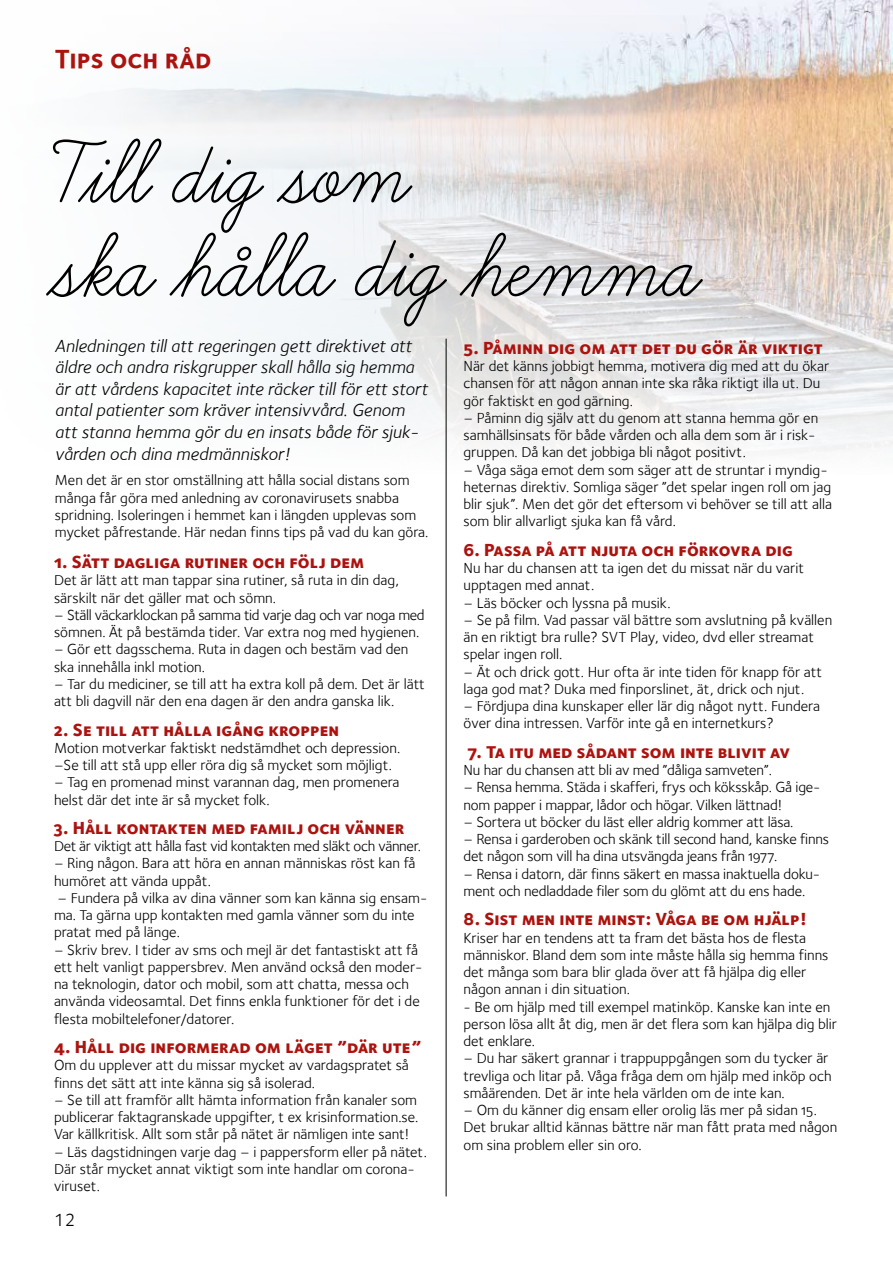
<style>
.page{position:relative;width:893px;height:1263px;background:#fff}
.page>*{position:absolute;margin:0;border:0;box-sizing:border-box;transform-origin:0 0}
.t1{font:99px/93.6px "Learning Curve";color:#000}
.t2{font:27px "Foundry Sterling Bold Expert";color:#ac120e}
.t3{font:18px "Foundry Sterling Extra Bld Expert";color:#ac120e}
.t4{font:italic 18px/21.6px "Foundry Sterling";color:#000}
.t5{font:18px "Foundry Sterling";color:#000}
.t6{font:15px/17.2px "Foundry Sterling Book OSF";color:#000}
.t7{font:15px/17.2px "Foundry Sterling Book OSF";letter-spacing:-.02em;color:#000}
</style>
<div class="page">
<img style="left:116px;top:0;width:777px;height:474px">
<hr style="left:446px;top:339px;width:1px;height:857px;background:#000">
<h2 class="t2" style="left:55px;top:43px;width:158px">Tips och råd</h2>
<h1 class="t1" style="left:56px;top:130px;width:647px">Till dig som<br>ska hålla dig hemma</h1>
<p class="t4" style="left:55px;top:335px;width:374px">Anledningen till att regeringen gett direktivet att äldre och andra riskgrupper skall hålla sig hemma är att vårdens kapacitet inte räcker till för ett stort antal patienter som kräver intensivvård. Genom att stanna hemma gör du en insats både för sjuk&shy;vården och dina medmänniskor!</p>
<p class="t6" style="left:55px;top:472px;width:375px">Men det är en stor omställning att hålla social distans som många får göra med anledning av coronavirusets snabba spridning. Isoleringen i hemmet kan i längden upplevas som mycket påfrestande. Här nedan finns tips på vad du kan göra.</p>
<p class="t3" style="left:463px;top:337px;width:361px">5. Påminn dig om att det du gör är viktigt</p>
<p class="t6" style="left:463px;top:357px;width:367px">När det känns jobbigt hemma, motivera dig med att du ökar chansen för att någon annan inte ska råka riktigt illa ut. Du gör faktiskt en god gärning.</p>
<p class="t6" style="left:463px;top:409px;width:356px">– Påminn dig själv att du genom att stanna hemma gör en samhällsinsats för både vården och alla dem som är i risk&shy;gruppen. Då kan det jobbiga bli något positivt.</p>
<p class="t6" style="left:463px;top:461px;width:370px">– Våga säga emot dem som säger att de struntar i myndig&shy;heternas direktiv. Somliga säger ”det spelar ingen roll om jag blir sjuk”. Men det gör det eftersom vi behöver se till att alla som blir allvarligt sjuka kan få vård.</p>
<p class="t3" style="left:463px;top:539px;width:331px">6. Passa på att njuta och förkovra dig</p>
<p class="t6" style="left:463px;top:559px;width:342px">Nu har du chansen att ta igen det du missat när du varit upptagen med annat.</p>
<p class="t6" style="left:463px;top:594px;width:209px">– Läs böcker och lyssna på musik.</p>
<p class="t6" style="left:463px;top:611px;width:370px">– Se på film. Vad passar väl bättre som avslutning på kvällen än en riktigt bra rulle? SVT Play, video, dvd eller streamat spelar ingen roll.</p>
<p class="t6" style="left:463px;top:663px;width:360px">– Ät och drick gott. Hur ofta är inte tiden för knapp för att laga god mat? Duka med finporslinet, ät, drick och njut.</p>
<p class="t6" style="left:463px;top:697px;width:358px">– Fördjupa dina kunskaper eller lär dig något nytt. Fundera över dina intressen. Varför inte gå en internetkurs?</p>
<p class="t3" style="left:468px;top:741px;width:324px">7. Ta itu med sådant som inte blivit av</p>
<p class="t6" style="left:463px;top:761px;width:310px">Nu har du chansen att bli av med ”dåliga samveten”.</p>
<p class="t6" style="left:463px;top:779px;width:359px">– Rensa hemma. Städa i skafferi, frys och köksskåp. Gå ige&shy;nom papper i mappar, lådor och högar. Vilken lättnad!</p>
<p class="t6" style="left:463px;top:813px;width:331px">– Sortera ut böcker du läst eller aldrig kommer att läsa.</p>
<p class="t6" style="left:463px;top:830px;width:367px">– Rensa i garderoben och skänk till second hand, kanske finns det någon som vill ha dina utsvängda jeans från 1977.</p>
<p class="t6" style="left:463px;top:865px;width:358px">– Rensa i datorn, där finns säkert en massa inaktuella doku&shy;ment och nedladdade filer som du glömt att du ens hade.</p>
<p class="t3" style="left:463px;top:908px;width:345px">8. Sist men inte minst: Våga be om hjälp!</p>
<p class="t6" style="left:463px;top:929px;width:366px">Kriser har en tendens att ta fram det bästa hos de flesta människor. Bland dem som inte måste hålla sig hemma finns det många som bara blir glada över att få hjälpa dig eller någon annan i din situation.</p>
<p class="t6" style="left:463px;top:998px;width:375px">- Be om hjälp med till exempel matinköp. Kanske kan inte en person lösa allt åt dig, men är det flera som kan hjälpa dig blir det enklare.</p>
<p class="t6" style="left:463px;top:1050px;width:370px">– Du har säkert grannar i trappuppgången som du tycker är trevliga och litar på. Våga fråga dem om hjälp med inköp och småärenden. Det är inte hela världen om de inte kan.</p>
<p class="t6" style="left:463px;top:1101px;width:375px">– Om du känner dig ensam eller orolig läs mer på sidan 15.<br>Det brukar alltid kännas bättre när man fått prata med någon om sina problem eller sin oro.</p>
<p class="t3" style="left:54px;top:551px;width:312px">1. Sätt dagliga rutiner och följ dem</p>
<p class="t6" style="left:54px;top:572px;width:347px">Det är lätt att man tappar sina rutiner, så ruta in din dag, särskilt när det gäller mat och sömn.</p>
<p class="t7" style="left:54px;top:606px;width:372px">– Ställ väckarklockan på samma tid varje dag och var noga med sömnen. Ät på bestämda tider. Var extra nog med hygienen.</p>
<p class="t6" style="left:54px;top:641px;width:356px">– Gör ett dagsschema. Ruta in dagen och bestäm vad den ska innehålla inkl motion.</p>
<p class="t6" style="left:54px;top:675px;width:372px">– Tar du mediciner, se till att ha extra koll på dem. Det är lätt att bli dagvill när den ena dagen är den andra ganska lik.</p>
<p class="t3" style="left:54px;top:718px;width:287px">2. Se till att hålla igång kroppen</p>
<p class="t6" style="left:54px;top:739px;width:348px">Motion motverkar faktiskt nedstämdhet och depression. –Se till att stå upp eller röra dig så mycket som möjligt.</p>
<p class="t6" style="left:54px;top:773px;width:347px">– Tag en promenad minst varannan dag, men promenera helst där det inte är så mycket folk.</p>
<p class="t3" style="left:54px;top:817px;width:352px">3. Håll kontakten med familj och vänner</p>
<p class="t7" style="left:54px;top:837px;width:369px">Det är viktigt att hålla fast vid kontakten med släkt och vänner.</p>
<p class="t6" style="left:54px;top:855px;width:363px">– Ring någon. Bara att höra en annan människas röst kan få humöret att vända uppåt.</p>
<p class="t6" style="left:54px;top:889px;width:375px">– Fundera på vilka av dina vänner som kan känna sig ensam&shy;ma. Ta gärna upp kontakten med gamla vänner som du inte pratat med på länge.</p>
<p class="t6" style="left:54px;top:941px;width:370px">– Skriv brev. I tider av sms och mejl är det fantastiskt att få ett helt vanligt pappersbrev. Men använd också den moder&shy;na teknologin, dator och mobil, som att chatta, messa och använda videosamtal. Det finns enkla funktioner för det i de flesta mobiltelefoner/datorer.</p>
<p class="t3" style="left:54px;top:1036px;width:369px">4. Håll dig informerad om läget ”där ute”</p>
<p class="t6" style="left:54px;top:1057px;width:356px">Om du upplever att du missar mycket av vardagspratet så finns det sätt att inte känna sig så isolerad.</p>
<p class="t6" style="left:54px;top:1091px;width:366px;text-align:justify">– Se till att framför allt hämta information från kanaler som publicerar faktagranskade uppgifter, t ex krisinformation.se.<br>Var källkritisk. Allt som står på nätet är nämligen inte sant!</p>
<p class="t6" style="left:54px;top:1143px;width:374px">– Läs dagstidningen varje dag – i pappersform eller på nätet.<br>Där står mycket annat viktigt som inte handlar om corona&shy;viruset.</p>
<p class="t5" style="left:54px;top:1210px;width:23px">12</p>
</div>
